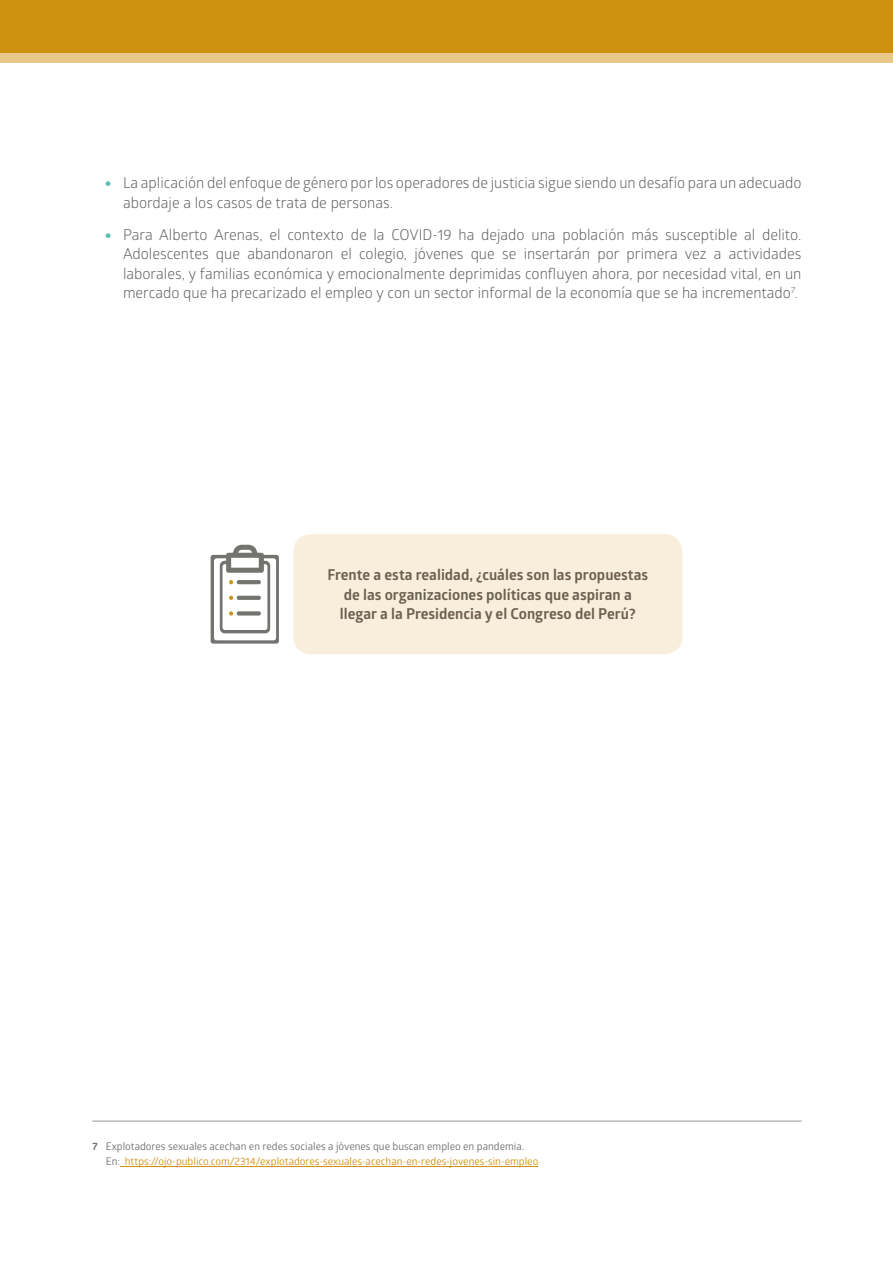
<style>
.page{position:relative;width:893px;height:1263px;background:#fff}
.page>*{position:absolute;margin:0;border:0;box-sizing:border-box;transform-origin:0 0}
.t1{font:15px/19.5px "Glober";color:#58595b}
.t2{font:700 15px/19.5px "Glober";color:#58595b;text-align:center}
.t3{font:10.5px/15px "Glober";color:#cf9112}
.s1{font-family:"Museo Sans 500";color:#5cbab4}
.s2{font-weight:700;color:#6d6e71}
.s3{color:#6d6e71}
</style>
<div class="page">
<hr style="left:92px;top:1121px;width:709px;height:1px;background:#939598">
<hr style="left:120px;top:1166px;width:418px;height:1px;background:#cf9112">
<div style="left:0;top:0;width:893px;height:63px;background:#cf9112"></div>
<div style="left:293px;top:534px;width:389px;height:120px;background:#f7eedb;border-radius:18px"></div>
<svg style="left:211px;top:545px;width:68px;height:99px"></svg>
<p class="t1" style="left:123px;top:172px;width:680px;text-indent:-18px"><span class="s1">•</span> La aplicación del enfoque de género por los operadores de justicia sigue siendo un desafío para un adecuado abordaje a los casos de trata de personas.</p>
<p class="t1" style="left:123px;top:224px;width:680px;text-align:justify;text-indent:-18px"><span class="s1">•</span> Para Alberto Arenas, el contexto de la COVID-19 ha dejado una población más susceptible al delito.<br>Adolescentes que abandonaron el colegio, jóvenes que se insertarán por primera vez a actividades laborales, y familias económica y emocionalmente deprimidas confluyen ahora, por necesidad vital, en un mercado que ha precarizado el empleo y con un sector informal de la economía que se ha incrementado<sup>7</sup>.</p>
<p class="t2" style="left:327px;top:565px;width:322px">Frente a esta realidad, ¿cuáles son las propuestas de las organizaciones políticas que aspiran a llegar a la Presidencia y el Congreso del Perú?</p>
<p class="t3" style="left:106px;top:1139px;width:434px;text-indent:-14px"><span class="s2">7</span> <span class="s3">Explotadores sexuales acechan en redes sociales a jóvenes que buscan empleo en pandemia.<br>En:</span> https://ojo-publico.com/2314/explotadores-sexuales-acechan-en-redes-jovenes-sin-empleo</p>
</div>
